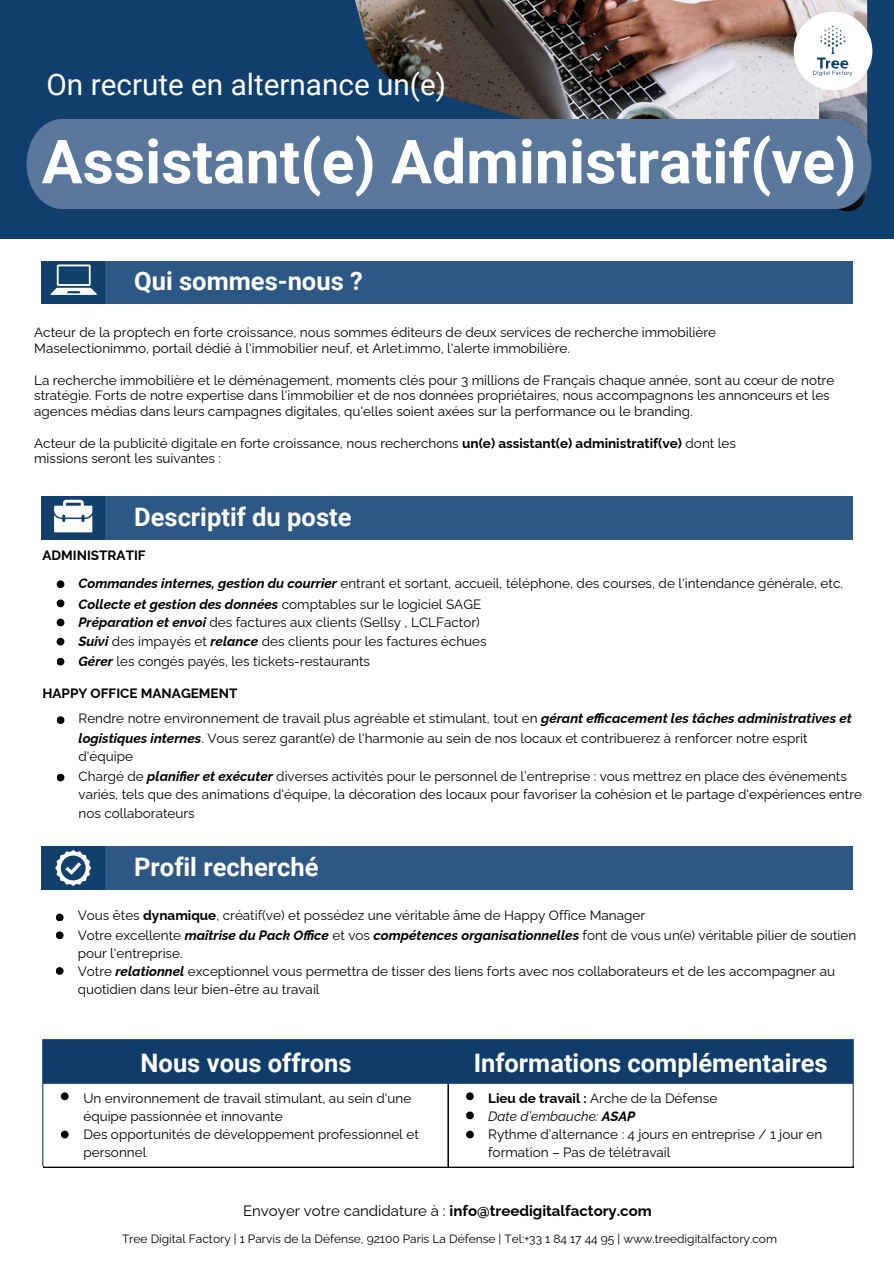
<style>
.page{position:relative;width:894px;height:1264px;background:#fff}
.page>*{position:absolute;margin:0;border:0;box-sizing:border-box;transform-origin:0 0}
.t1{font:700 60.75px "Roboto";color:#fff}
.t2{font:29.7px "Roboto";color:#fff}
.t3{font:700 25.5px "Roboto";color:#fff}
.t4{font:700 15px "Raleway";color:#000}
.t5{font:13.5px/18px "Raleway";color:#000}
.t6{font:700 13.5px "Raleway";color:#000}
.t7{font:12px "Raleway";color:#000}
.s1{font-weight:700}
.s2{font-weight:700;font-style:italic}
.s3{font-style:italic}
.s4{font-weight:400}
</style>
<div class="page">
<div style="left:0;top:0;width:893px;height:238px;background:#113f6d"></div>
<img style="left:42px;top:1039px;width:812px;height:126px">
<img style="left:347px;top:0;width:519px;height:211px">
<svg style="left:57px;top:580px;width:7px;height:8px"></svg>
<svg style="left:57px;top:599px;width:7px;height:8px"></svg>
<svg style="left:57px;top:618px;width:7px;height:8px"></svg>
<svg style="left:57px;top:637px;width:7px;height:8px"></svg>
<svg style="left:56px;top:913px;width:7px;height:8px"></svg>
<svg style="left:56px;top:931px;width:7px;height:8px"></svg>
<svg style="left:57px;top:658px;width:7px;height:7px"></svg>
<svg style="left:56px;top:967px;width:7px;height:7px"></svg>
<div style="left:27px;top:119px;width:844px;height:89px;background:#5a789b"></div>
<div style="left:42px;top:261px;width:64px;height:43px;background:#11406d"></div>
<div style="left:105px;top:261px;width:747px;height:43px;background:#2d5886"></div>
<svg style="left:51px;top:264px;width:46px;height:31px"></svg>
<div style="left:42px;top:496px;width:64px;height:43px;background:#11406d"></div>
<div style="left:105px;top:496px;width:747px;height:43px;background:#2d5886"></div>
<svg style="left:54px;top:500px;width:38px;height:32px"></svg>
<div style="left:42px;top:846px;width:64px;height:43px;background:#11406d"></div>
<div style="left:105px;top:846px;width:747px;height:43px;background:#2d5886"></div>
<svg style="left:55px;top:850px;width:36px;height:35px"></svg>
<img style="left:786px;top:4px;width:87px;height:94px">
<svg style="left:57px;top:716px;width:7px;height:8px"></svg>
<svg style="left:57px;top:774px;width:7px;height:7px"></svg>
<hr style="left:447px;top:1084px;width:2px;height:83px;background:#000">
<h2 class="t2" style="left:47px;top:68px;width:401px">On recrute en alternance un(e)</h2>
<h1 class="t1" style="left:42px;top:127px;width:816px">Assistant(e) Administratif(ve)</h1>
<h3 class="t3" style="left:134px;top:266px;width:230px">Qui sommes-nous ?</h3>
<p class="t5" style="left:34px;top:324px;width:683px;line-height:15.8px">Acteur de la proptech en forte croissance, nous sommes éditeurs de deux services de recherche immobilière<br>Maselectionimmo, portail dédié à l'immobilier neuf, et Arlet.immo, l'alerte immobilière.</p>
<p class="t5" style="left:34px;top:372px;width:801px;line-height:15.8px">La recherche immobilière et le déménagement, moments clés pour 3 millions de Français chaque année, sont au cœur de notre stratégie. Forts de notre expertise dans l'immobilier et de nos données propriétaires, nous accompagnons les annonceurs et les agences médias dans leurs campagnes digitales, qu'elles soient axées sur la performance ou le branding.</p>
<p class="t5" style="left:34px;top:435px;width:703px;line-height:15.8px">Acteur de la publicité digitale en forte croissance, nous recherchons <span class="s1">un(e) assistant(e) administratif(ve)</span> dont les missions seront les suivantes :</p>
<h3 class="t3" style="left:134px;top:502px;width:219px">Descriptif du poste</h3>
<p class="t5" style="left:78px;top:541px;width:765px;line-height:28px;text-indent:-36px"><span class="s1">ADMINISTRATIF<br></span><span class="s2">Commandes internes, gestion du courrier</span> entrant et sortant, accueil, téléphone, des courses, de l'intendance générale, etc.</p>
<p class="t5" style="left:78px;top:594px;width:409px;line-height:19.2px"><span class="s2">Collecte et gestion des données</span> comptables sur le logiciel SAGE <span class="s2">Préparation et envoi</span> des factures aux clients (Sellsy , LCLFactor)<br><span class="s2">Suivi</span> des impayés et <span class="s2">relance</span> des clients pour les factures échues <span class="s2">Gérer</span> les congés payés, les tickets-restaurants</p>
<p class="t6" style="left:42px;top:685px;width:196px">HAPPY OFFICE MANAGEMENT</p>
<p class="t5" style="left:78px;top:708px;width:774px;line-height:20.2px">Rendre notre environnement de travail plus agréable et stimulant, tout en <span class="s2">gérant efficacement les tâches administratives et logistiques internes</span>. Vous serez garant(e) de l'harmonie au sein de nos locaux et contribuerez à renforcer notre esprit</p>
<p class="t5" style="left:78px;top:747px;width:784px;line-height:18.8px">d'équipe<br>Chargé de <span class="s2">planifier et exécuter</span> diverses activités pour le personnel de l’entreprise : vous mettrez en place des événements variés, tels que des animations d'équipe, la décoration des locaux pour favoriser la cohésion et le partage d'expériences entre nos collaborateurs</p>
<h3 class="t3" style="left:134px;top:851px;width:186px">Profil recherché</h3>
<p class="t5" style="left:78px;top:906px;width:568px">Vous êtes <span class="s1">dynamique</span>, créatif(ve) et possédez une véritable âme de Happy Office Manager</p>
<p class="t5" style="left:78px;top:925px;width:779px">Votre excellente <span class="s2">maîtrise du Pack Office</span> et vos <span class="s2">compétences organisationnelles</span> font de vous un(e) véritable pilier de soutien pour l'entreprise.<br>Votre <span class="s2">relationnel</span> exceptionnel vous permettra de tisser des liens forts avec nos collaborateurs et de les accompagner au quotidien dans leur bien-être au travail</p>
<h3 class="t3" style="left:141px;top:1048px;width:212px">Nous vous offrons</h3>
<h3 class="t3" style="left:473px;top:1048px;width:355px">Informations complémentaires</h3>
<p class="t5" style="left:83px;top:1088px;width:337px">Un environnement de travail stimulant, au sein d'une équipe passionnée et innovante<br>Des opportunités de développement professionnel et personnel</p>
<p class="t5" style="left:488px;top:1088px;width:335px"><span class="s1">Lieu de travail :</span> Arche de la Défense<br><span class="s3">Date d’embauche:</span> <span class="s2">ASAP<br></span>Rythme d’alternance : 4 jours en entreprise / 1 jour en formation – Pas de télétravail</p>
<p class="t4" style="left:243px;top:1202px;width:410px"><span class="s4">Envoyer votre candidature à :</span> info@treedigitalfactory.com</p>
<p class="t7" style="left:122px;top:1231px;width:656px">Tree Digital Factory | 1 Parvis de la Défense, 92100 Paris La Défense | Tel:+33 1 84 17 44 95 | www.treedigitalfactory.com</p>
</div>
